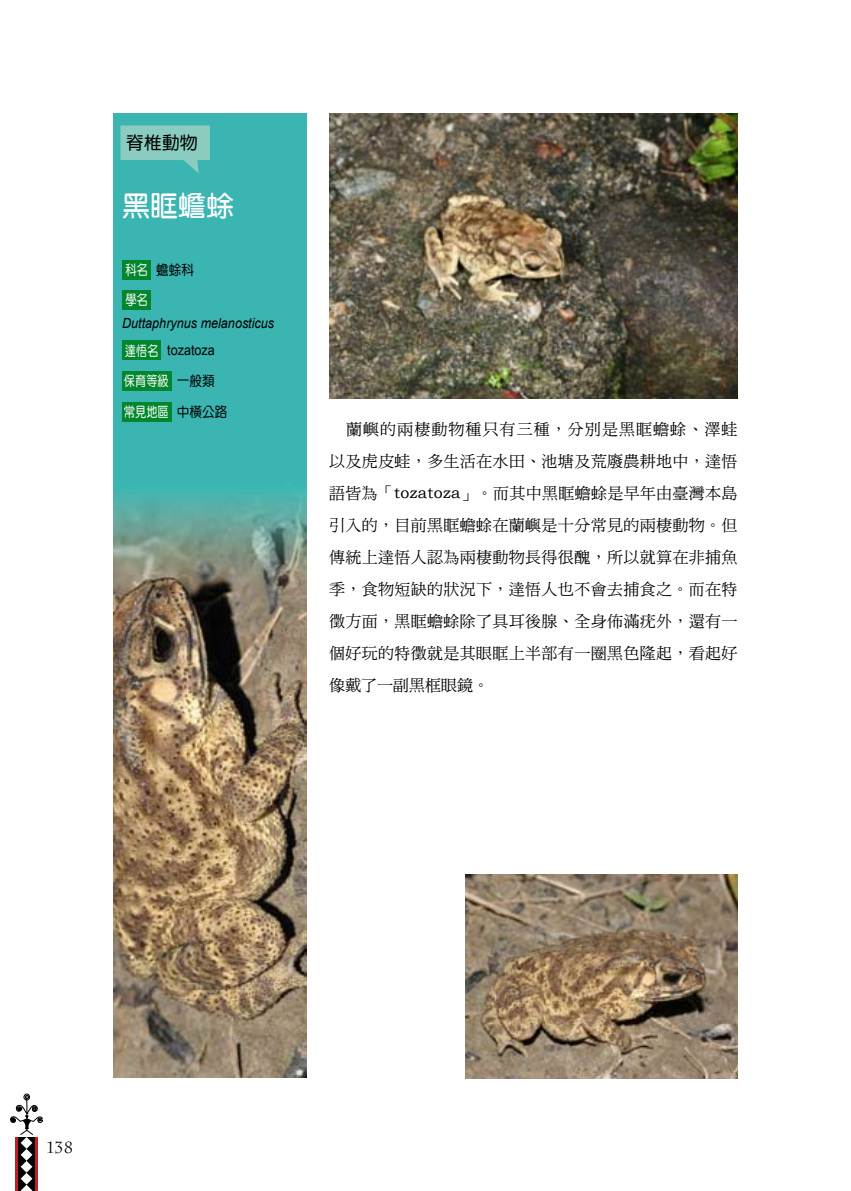
<style>
.page{position:relative;width:851px;height:1191px;background:#fff}
.page>*{position:absolute;margin:0;border:0;box-sizing:border-box;transform-origin:0 0}
.t1{font:28px "DF Yuan Bd HK BF";color:#fff}
.t2{font:18px "DF Yuan Md HK BF";color:#000}
.t3{font:16px/32px "DF Ming Md HK BF";letter-spacing:.02em;color:#000;text-align:justify}
.t4{font:16px "Charlemagne Std";color:#000}
.t5{font:italic 14px "Arial";color:#000;scale:.9 1}
.t6{font:14px/30.6px "DF Yuan Md HK BF";color:#fff;scale:.8 1}
.t7{font:14px "Arial";color:#000;scale:.9 1}
.t8{font:14px "DF Yuan Md HK BF";color:#000;scale:.9 1}
.s1{color:#fff}
.s2{font-family:"DF Yuan Md HK BF";color:#fff}
.s3{color:#000}
.s4{font-family:"Bookman Old Style"}
</style>
<div class="page">
<svg style="left:10px;top:1093px;width:33px;height:98px"></svg>
<img style="left:113px;top:113px;width:193px;height:964px">
<svg style="left:120px;top:125px;width:90px;height:48px;background:#75c5bc"></svg>
<div style="left:122px;top:290px;width:29px;height:20px;background:#00862c"></div>
<div style="left:122px;top:341px;width:39px;height:19px;background:#00862c"></div>
<div style="left:122px;top:260px;width:29px;height:19px;background:#00862c"></div>
<img style="left:329px;top:113px;width:408px;height:286px">
<img style="left:465px;top:874px;width:272px;height:204px">
<div style="left:122px;top:371px;width:49px;height:20px;background:#00862c"></div>
<div style="left:122px;top:402px;width:49px;height:19px;background:#00862c"></div>
<p class="t2" style="left:126px;top:133px;width:73px">脊椎動物</p>
<p class="t1" style="left:122px;top:192px;width:114px">黑眶蟾蜍</p>
<p class="t8" style="left:125px;top:262px;width:78px"><span class="s1">科名</span> 蟾蜍科</p>
<p class="t6" style="left:125px;top:285px;width:29px">學名</p>
<p class="t7" style="left:125px;top:341px;width:102px"><span class="s2">達悟名</span> tozatoza</p>
<p class="t5" style="left:122px;top:313px;width:170px">Duttaphrynus melanosticus</p>
<p class="t6" style="left:124px;top:366px;width:131px">保育等級 <span class="s3">一般類</span>常見地區 <span class="s3">中橫公路</span></p>
<p class="t3" style="left:329px;top:413px;width:410px;text-indent:17px">蘭嶼的兩棲動物種只有三種，分別是黑眶蟾蜍、澤蛙以及虎皮蛙，多生活在水田、池塘及荒廢農耕地中，達悟語皆為「<span class="s4">tozatoza</span>」。而其中黑眶蟾蜍是早年由臺灣本島引入的，目前黑眶蟾蜍在蘭嶼是十分常見的兩棲動物。但傳統上達悟人認為兩棲動物長得很醜，所以就算在非捕魚季，食物短缺的狀況下，達悟人也不會去捕食之。而在特徵方面，黑眶蟾蜍除了具耳後腺、全身佈滿疣外，還有一個好玩的特徵就是其眼眶上半部有一圈黑色隆起，看起好像戴了一副黑框眼鏡。</p>
<p class="t4" style="left:47px;top:1138px;width:28px">138</p>
</div>
